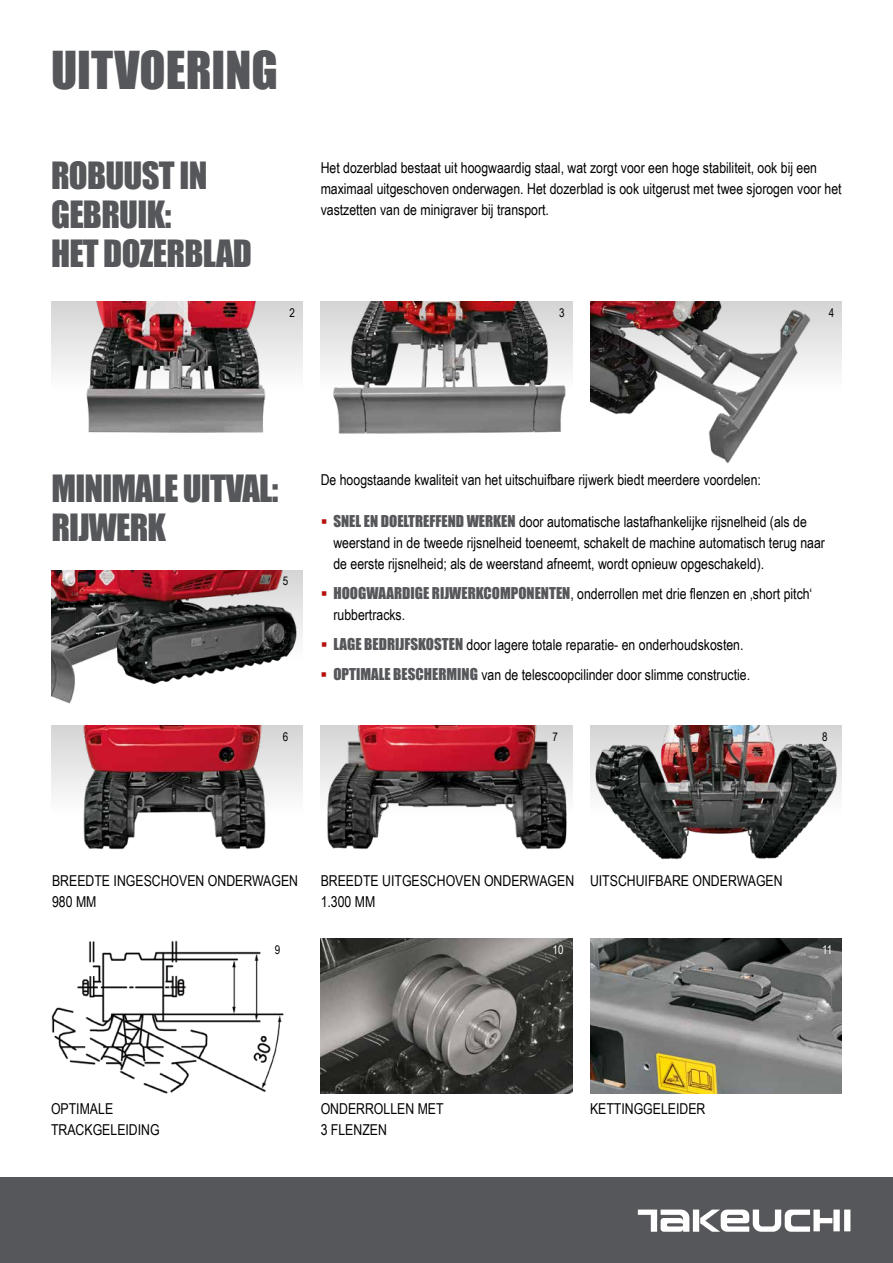
<style>
.page{position:relative;width:893px;height:1263px;background:#fff}
.page>*{position:absolute;margin:0;border:0;box-sizing:border-box;transform-origin:0 0}
.t1{font:48px "Impact";color:#56575a}
.t2{font:34.5px/39px "Impact";letter-spacing:-.02em;color:#56575a}
.t3{font:15px/21px "Arial Narrow";color:#000}
.t4{font:12px "Arial Narrow";color:#000}
.t5{font:12px "Arial Narrow";color:#fff}
.s1{font-family:"Impact";color:#56575a}
</style>
<div class="page">
<div style="left:0;top:1178px;width:893px;height:85px;background:#56575a"></div>
<img style="left:321px;top:939px;width:251px;height:154px">
<img style="left:590px;top:939px;width:252px;height:154px">
<img style="left:51px;top:940px;width:233px;height:153px">
<img style="left:322px;top:302px;width:250px;height:132px">
<img style="left:590px;top:302px;width:251px;height:161px">
<img style="left:51px;top:302px;width:248px;height:131px">
<img style="left:51px;top:570px;width:252px;height:134px">
<img style="left:51px;top:725px;width:252px;height:125px">
<img style="left:321px;top:725px;width:251px;height:124px">
<img style="left:590px;top:725px;width:252px;height:135px">
<div style="left:844px;top:1209px;width:6px;height:22px;background:#fff"></div>
<div style="left:833px;top:1209px;width:7px;height:22px;background:#fff"></div>
<div style="left:693px;top:1209px;width:6px;height:22px;background:#fff"></div>
<svg style="left:700px;top:1209px;width:132px;height:22px"></svg>
<svg style="left:638px;top:1209px;width:51px;height:22px"></svg>
<h1 class="t1" style="left:51px;top:33px;width:228px">UITVOERING</h1>
<h2 class="t2" style="left:51px;top:155px;width:202px">ROBUUST IN<br>GEBRUIK:<br>HET DOZERBLAD</h2>
<p class="t3" style="left:321px;top:156px;width:522px">Het dozerblad bestaat uit hoogwaardig staal, wat zorgt voor een hoge stabiliteit, ook bij een maximaal uitgeschoven onderwagen. Het dozerblad is ook uitgerust met twee sjorogen voor het vastzetten van de minigraver bij transport.</p>
<p class="t4" style="left:290px;top:304px;width:7px">2</p>
<p class="t4" style="left:829px;top:304px;width:7px">4</p>
<p class="t4" style="left:559px;top:304px;width:7px">3</p>
<h2 class="t2" style="left:52px;top:468px;width:228px">MINIMALE UITVAL:<br>RIJWERK</h2>
<p class="t4" style="left:283px;top:572px;width:7px">5</p>
<p class="t3" style="left:321px;top:469px;width:442px">De hoogstaande kwaliteit van het uitschuifbare rijwerk biedt meerdere voordelen:</p>
<p class="t3" style="left:333px;top:511px;width:493px"><span class="s1">SNEL EN DOELTREFFEND WERKEN</span> door automatische lastafhankelijke rijsnelheid (als de weerstand in de tweede rijsnelheid toeneemt, schakelt de machine automatisch terug naar de eerste rijsnelheid; als de weerstand afneemt, wordt opnieuw opgeschakeld).</p>
<p class="t3" style="left:333px;top:583px;width:480px"><span class="s1">HOOGWAARDIGE RIJWERKCOMPONENTEN</span>, onderrollen met drie flenzen en ‚short pitch‘ rubbertracks.</p>
<p class="t3" style="left:333px;top:629px;width:418px;line-height:30px"><span class="s1">LAGE BEDRIJFSKOSTEN</span> door lagere totale reparatie- en onderhoudskosten.<br><span class="s1">OPTIMALE BESCHERMING</span> van de telescoopcilinder door slimme constructie.</p>
<p class="t4" style="left:283px;top:728px;width:7px">6</p>
<p class="t4" style="left:553px;top:728px;width:7px">7</p>
<p class="t4" style="left:822px;top:728px;width:7px">8</p>
<p class="t3" style="left:52px;top:869px;width:248px">BREEDTE INGESCHOVEN ONDERWAGEN<br>980 MM</p>
<p class="t3" style="left:590px;top:869px;width:194px">UITSCHUIFBARE ONDERWAGEN</p>
<p class="t3" style="left:321px;top:869px;width:255px">BREEDTE UITGESCHOVEN ONDERWAGEN<br>1.300 MM</p>
<p class="t4" style="left:275px;top:941px;width:7px">9</p>
<p class="t5" style="left:553px;top:941px;width:12px">10</p>
<p class="t5" style="left:822px;top:941px;width:12px">11</p>
<p class="t3" style="left:51px;top:1097px;width:110px">OPTIMALE<br>TRACKGELEIDING</p>
<p class="t3" style="left:590px;top:1097px;width:117px">KETTINGGELEIDER</p>
<p class="t3" style="left:321px;top:1097px;width:125px">ONDERROLLEN MET<br>3 FLENZEN</p>
</div>
